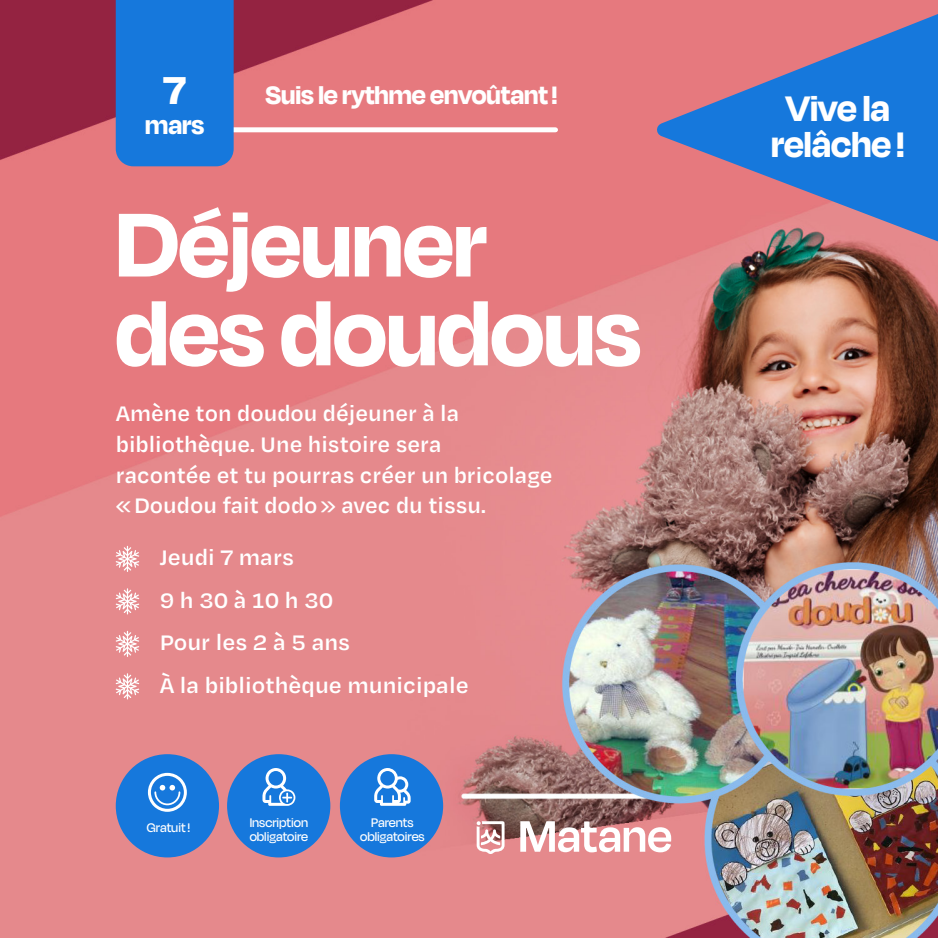
<style>
.page{position:relative;width:938px;height:938px;background:#fff}
.page>*{position:absolute;margin:0;border:0;box-sizing:border-box;transform-origin:0 0}
.Titre_1{font:700 104.38px/88.8px "Degular Display";color:#fff}
.mars{font:700 44.81px "Degular Display";color:#fff}
.t1{font:700 40.88px "Degular Display";color:#fff}
.mars-2{font:700 29.06px "Degular Display";color:#fff}
.Texte_courant{font:600 24.19px/30.8px "Degular Text";color:#fff}
.t2{font:500 14.38px/13.8px "Degular Display";color:#fff}
</style>
<div class="page">
<img style="left:0;top:0;width:938px;height:938px">
<div style="left:175px;top:127px;width:380px;height:5px;background:#fff"></div>
<svg style="left:644px;top:0;width:294px;height:258px;background:#8879a6"></svg>
<div style="left:116px;top:0;width:118px;height:166px;background:#1678dc"></div>
<svg style="left:116px;top:546px;width:23px;height:26px"></svg>
<svg style="left:116px;top:588px;width:23px;height:26px"></svg>
<svg style="left:116px;top:630px;width:23px;height:27px"></svg>
<svg style="left:116px;top:673px;width:23px;height:26px"></svg>
<div style="left:116px;top:754px;width:103px;height:103px;background:#1678dc;border-radius:50%"></div>
<svg style="left:148px;top:772px;width:39px;height:39px"></svg>
<div style="left:227px;top:754px;width:103px;height:103px;background:#1678dc;border-radius:50%"></div>
<svg style="left:262px;top:768px;width:33px;height:37px"></svg>
<svg style="left:520px;top:821px;width:151px;height:31px"></svg>
<svg style="left:476px;top:821px;width:28px;height:33px"></svg>
<div style="left:340px;top:754px;width:103px;height:103px;background:#1678dc;border-radius:50%"></div>
<svg style="left:374px;top:768px;width:36px;height:37px"></svg>
<p class="mars" style="left:163px;top:64px;width:24px">7</p>
<p class="mars-2" style="left:145px;top:108px;width:60px">mars</p>
<p class="mars-2" style="left:265px;top:78px;width:293px">Suis le rythme envoûtant!</p>
<p class="t1" style="left:786px;top:84px;width:105px">Vive la</p>
<p class="t1" style="left:771px;top:121px;width:135px">relâche !</p>
<p class="Titre_1" style="left:116px;top:196px;width:526px">Déjeuner des doudous</p>
<p class="Texte_courant" style="left:116px;top:396px;width:438px">Amène ton doudou déjeuner à la bibliothèque. Une histoire sera<br>racontée et tu pourras créer un bricolage «Doudou fait dodo» avec du tissu.</p>
<p class="Texte_courant" style="left:160px;top:541px;width:136px">Jeudi 7 mars</p>
<p class="Texte_courant" style="left:160px;top:583px;width:175px">9 h 30 à 10 h 30</p>
<p class="Texte_courant" style="left:160px;top:626px;width:192px">Pour les 2 à 5 ans</p>
<p class="Texte_courant" style="left:160px;top:668px;width:310px">À la bibliothèque municipale</p>
<p class="t2" style="left:147px;top:820px;width:45px">Gratuit!</p>
<p class="t2" style="left:250px;top:815px;width:60px">Inscription obligatoire</p>
<p class="t2" style="left:360px;top:815px;width:66px;text-align:center">Parents obligatoires</p>
</div>
